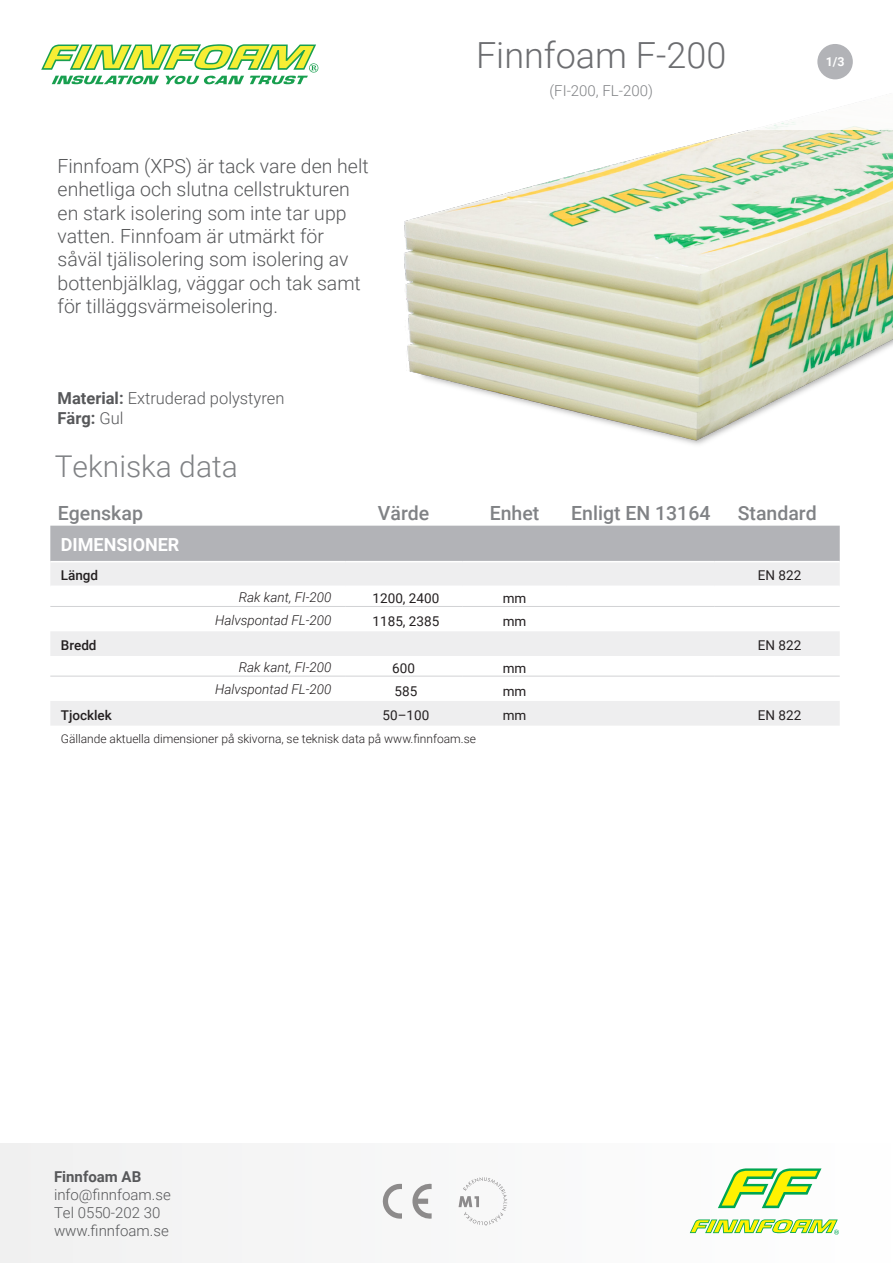
<style>
.page{position:relative;width:893px;height:1263px;background:#fff}
.page>*{position:absolute;margin:0;border:0;box-sizing:border-box;transform-origin:0 0}
.t1{font:300 36px "Roboto";color:#6c6d70}
.t2{font:300 30px "Roboto";color:#808285}
.t3{font:300 19.5px/23.4px "Roboto";color:#57585a}
.t4{font:500 19.5px "Roboto";color:#808285}
.t5{font:700 18px "Roboto";color:#fff}
.t6{font:300 16.5px "Roboto";color:#57585a}
.t7{font:700 16.5px "Roboto";color:#57585a}
.t8{font:300 15px "Roboto";color:#57585a}
.t9{font:300 15px "Roboto";color:#808285}
.t10{font:700 15px "Roboto";color:#57585a}
.t11{font:italic 300 13.5px "Roboto";color:#231f20}
.t12{font:13.5px "Roboto";color:#231f20}
.t13{font:500 13.5px "Roboto";color:#231f20}
.t14{font:700 12.3px "Roboto";color:#fff}
.t15{font:300 12px "Roboto";color:#231f20}
.s1{font-weight:700}
.s2{font-weight:300}
</style>
<div class="page">
<img style="left:404px;top:129px;width:489px;height:316px">
<div style="left:817px;top:44px;width:36px;height:35px;background:#b2b3b7;border-radius:50%"></div>
<div style="left:0;top:1143px;width:893px;height:120px;background:#f7f7f7"></div>
<svg style="left:459px;top:1177px;width:48px;height:49px"></svg>
<svg style="left:412px;top:1184px;width:20px;height:35px"></svg>
<svg style="left:383px;top:1184px;width:19px;height:35px"></svg>
<svg style="left:718px;top:1168px;width:103px;height:40px"></svg>
<svg style="left:690px;top:1219px;width:149px;height:15px"></svg>
<svg style="left:41px;top:44px;width:278px;height:41px"></svg>
<div style="left:50px;top:526px;width:790px;height:35px;background:#b2b3b7"></div>
<svg style="left:50px;top:562px;width:790px;height:164px"></svg>
<hr style="left:50px;top:585px;width:295px;height:2px;background:#fff">
<hr style="left:345px;top:585px;width:117px;height:2px;background:#fff">
<hr style="left:462px;top:585px;width:105px;height:2px;background:#fff">
<hr style="left:567px;top:585px;width:148px;height:2px;background:#fff">
<hr style="left:715px;top:585px;width:125px;height:2px;background:#fff">
<hr style="left:50px;top:606px;width:295px;height:1px;background:#d1d2d4">
<hr style="left:345px;top:606px;width:117px;height:1px;background:#d1d2d4">
<hr style="left:462px;top:606px;width:105px;height:1px;background:#d1d2d4">
<hr style="left:567px;top:606px;width:148px;height:1px;background:#d1d2d4">
<hr style="left:715px;top:606px;width:125px;height:1px;background:#d1d2d4">
<hr style="left:50px;top:676px;width:295px;height:1px;background:#d1d2d4">
<hr style="left:345px;top:676px;width:117px;height:1px;background:#d1d2d4">
<hr style="left:462px;top:676px;width:105px;height:1px;background:#d1d2d4">
<hr style="left:567px;top:676px;width:148px;height:1px;background:#d1d2d4">
<hr style="left:715px;top:676px;width:125px;height:1px;background:#d1d2d4">
<p class="t3" style="left:58px;top:153px;width:313px">Finnfoam (XPS) är tack vare den helt enhetliga och slutna cellstrukturen en stark isolering som inte tar upp vatten. Finnfoam är utmärkt för såväl tjälisolering som isolering av bottenbjälklag, väggar och tak samt för tilläggsvärmeisolering.</p>
<p class="t1" style="left:476px;top:30px;width:252px">Finnfoam F-200</p>
<p class="t9" style="left:549px;top:80px;width:105px">(FI-200, FL-200)</p>
<p class="t14" style="left:826px;top:53px;width:20px">1/3</p>
<p class="t6" style="left:58px;top:387px;width:228px"><span class="s1">Material:</span> Extruderad polystyren</p>
<p class="t7" style="left:58px;top:407px;width:68px">Färg: <span class="s2">Gul</span></p>
<p class="t2" style="left:55px;top:445px;width:185px">Tekniska data</p>
<p class="t4" style="left:58px;top:499px;width:87px">Egenskap</p>
<p class="t4" style="left:378px;top:499px;width:53px">Värde</p>
<p class="t4" style="left:490px;top:499px;width:51px">Enhet</p>
<p class="t4" style="left:571px;top:499px;width:141px">Enligt EN 13164</p>
<p class="t4" style="left:738px;top:499px;width:81px">Standard</p>
<p class="t5" style="left:61px;top:532px;width:120px">DIMENSIONER</p>
<p class="t13" style="left:61px;top:566px;width:39px">Längd</p>
<p class="t12" style="left:758px;top:566px;width:45px">EN 822</p>
<p class="t11" style="left:239px;top:588px;width:94px">Rak kant, FI-200</p>
<p class="t12" style="left:373px;top:589px;width:68px">1200, 2400</p>
<p class="t12" style="left:503px;top:589px;width:25px">mm</p>
<p class="t11" style="left:215px;top:610px;width:118px">Halvspontad FL-200</p>
<p class="t12" style="left:373px;top:612px;width:68px">1185, 2385</p>
<p class="t12" style="left:503px;top:612px;width:25px">mm</p>
<p class="t13" style="left:61px;top:636px;width:37px">Bredd</p>
<p class="t12" style="left:758px;top:636px;width:45px">EN 822</p>
<p class="t11" style="left:239px;top:657px;width:94px">Rak kant, FI-200</p>
<p class="t12" style="left:392px;top:659px;width:24px">600</p>
<p class="t12" style="left:503px;top:659px;width:25px">mm</p>
<p class="t11" style="left:215px;top:680px;width:118px">Halvspontad FL-200</p>
<p class="t12" style="left:394px;top:681px;width:24px">585</p>
<p class="t12" style="left:503px;top:681px;width:25px">mm</p>
<p class="t13" style="left:61px;top:705px;width:53px">Tjocklek</p>
<p class="t12" style="left:382px;top:705px;width:48px">50–100</p>
<p class="t12" style="left:503px;top:705px;width:25px">mm</p>
<p class="t12" style="left:758px;top:705px;width:45px">EN 822</p>
<p class="t15" style="left:61px;top:730px;width:417px">Gällande aktuella dimensioner på skivorna, se teknisk data på www.finnfoam.se</p>
<p class="t10" style="left:54px;top:1166px;width:89px">Finnfoam AB</p>
<p class="t8" style="left:54px;top:1184px;width:118px">info@finnfoam.se</p>
<p class="t8" style="left:54px;top:1202px;width:108px">Tel 0550-202 30</p>
<p class="t8" style="left:54px;top:1220px;width:116px">www.finnfoam.se</p>
</div>
